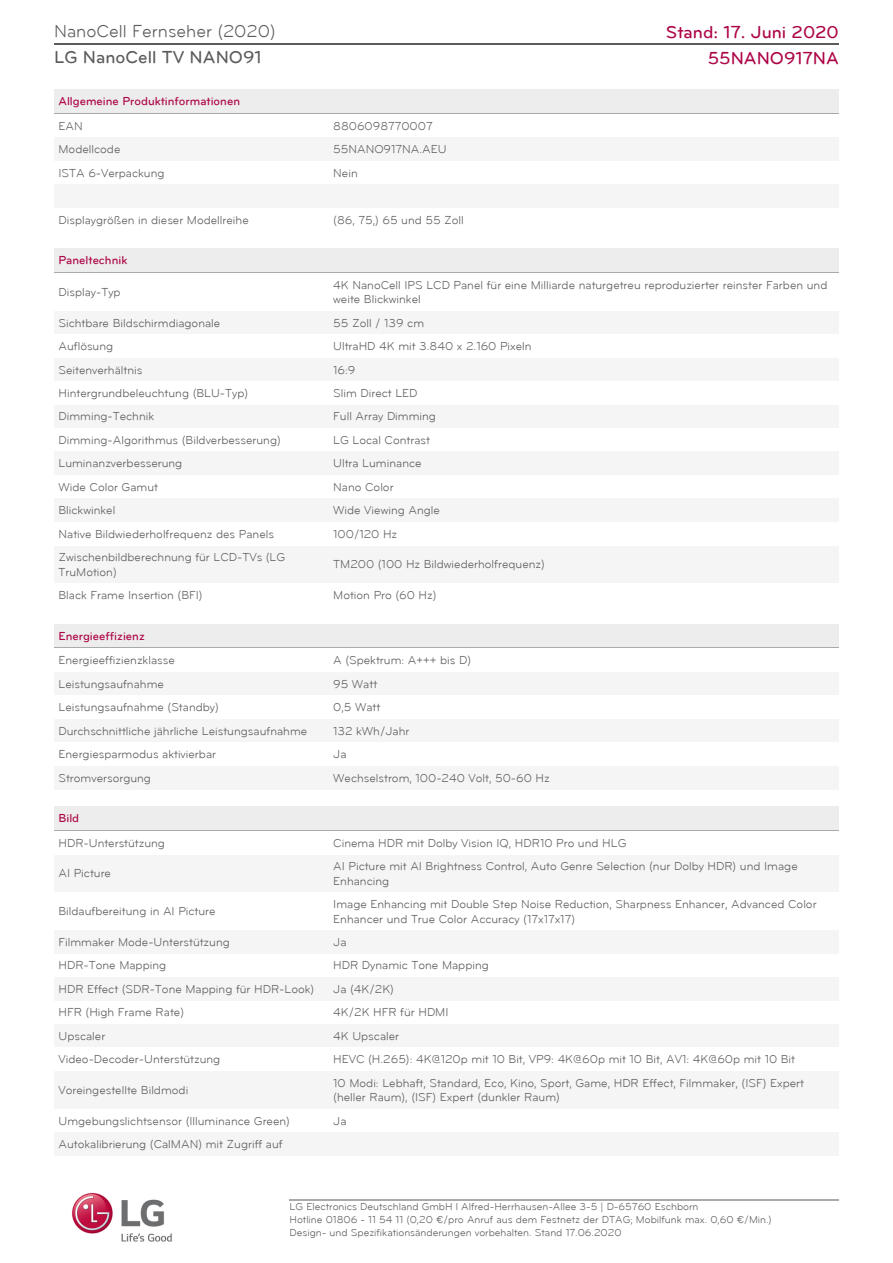
<style>
.page{position:relative;width:893px;height:1263px;background:#fff}
.page>*{position:absolute;margin:0;border:0;box-sizing:border-box;transform-origin:0 0}
.t1{font:500 18px "Bryant LG";color:#ad0648}
.t2{font:18px "Bryant LG";color:#5c5c5c}
.t3{font:500 18px "Bryant LG";color:#5c5c5c}
.t4{font:12px/14.4px "Bryant LG";color:#5c5c5c}
.t5{font:500 12px "Bryant LG";color:#ad0648}
.t6{font:10.5px/12.8px "Bryant LG";color:#5c5c5c}
</style>
<div class="page">
<hr style="left:54px;top:43px;width:785px;height:2px;background:#5d5c5c">
<hr style="left:290px;top:1199px;width:549px;height:2px;background:#aaa">
<img style="left:71px;top:1192px;width:101px;height:50px">
<div style="left:54px;top:89px;width:785px;height:25px;background:#ededed"></div>
<hr style="left:54px;top:113px;width:785px;height:1px;background:#aaa">
<div style="left:54px;top:138px;width:275px;height:23px;background:#f5f5f5"></div>
<div style="left:329px;top:138px;width:510px;height:23px;background:#f5f5f5"></div>
<div style="left:54px;top:184px;width:275px;height:24px;background:#f5f5f5"></div>
<div style="left:329px;top:184px;width:510px;height:24px;background:#f5f5f5"></div>
<div style="left:54px;top:248px;width:785px;height:25px;background:#ededed"></div>
<hr style="left:54px;top:272px;width:785px;height:1px;background:#aaa">
<div style="left:54px;top:311px;width:275px;height:23px;background:#f5f5f5"></div>
<div style="left:329px;top:311px;width:510px;height:23px;background:#f5f5f5"></div>
<div style="left:54px;top:358px;width:275px;height:23px;background:#f5f5f5"></div>
<div style="left:329px;top:358px;width:510px;height:23px;background:#f5f5f5"></div>
<div style="left:54px;top:405px;width:275px;height:23px;background:#f5f5f5"></div>
<div style="left:329px;top:405px;width:510px;height:23px;background:#f5f5f5"></div>
<div style="left:54px;top:452px;width:275px;height:23px;background:#f5f5f5"></div>
<div style="left:329px;top:452px;width:510px;height:23px;background:#f5f5f5"></div>
<div style="left:54px;top:499px;width:275px;height:23px;background:#f5f5f5"></div>
<div style="left:329px;top:499px;width:510px;height:23px;background:#f5f5f5"></div>
<div style="left:54px;top:546px;width:275px;height:37px;background:#f5f5f5"></div>
<div style="left:329px;top:546px;width:510px;height:37px;background:#f5f5f5"></div>
<div style="left:54px;top:624px;width:785px;height:25px;background:#ededed"></div>
<hr style="left:54px;top:647px;width:785px;height:2px;background:#aaa">
<div style="left:54px;top:672px;width:275px;height:23px;background:#f5f5f5"></div>
<div style="left:329px;top:672px;width:510px;height:23px;background:#f5f5f5"></div>
<div style="left:54px;top:719px;width:275px;height:23px;background:#f5f5f5"></div>
<div style="left:329px;top:719px;width:510px;height:23px;background:#f5f5f5"></div>
<div style="left:54px;top:766px;width:275px;height:23px;background:#f5f5f5"></div>
<div style="left:329px;top:766px;width:510px;height:23px;background:#f5f5f5"></div>
<div style="left:54px;top:806px;width:785px;height:25px;background:#ededed"></div>
<hr style="left:54px;top:830px;width:785px;height:1px;background:#aaa">
<div style="left:54px;top:854px;width:275px;height:38px;background:#f5f5f5"></div>
<div style="left:329px;top:854px;width:510px;height:38px;background:#f5f5f5"></div>
<div style="left:54px;top:930px;width:275px;height:24px;background:#f5f5f5"></div>
<div style="left:329px;top:930px;width:510px;height:24px;background:#f5f5f5"></div>
<div style="left:54px;top:977px;width:275px;height:24px;background:#f5f5f5"></div>
<div style="left:329px;top:977px;width:510px;height:24px;background:#f5f5f5"></div>
<div style="left:54px;top:1024px;width:275px;height:24px;background:#f5f5f5"></div>
<div style="left:329px;top:1024px;width:510px;height:24px;background:#f5f5f5"></div>
<div style="left:54px;top:1071px;width:275px;height:38px;background:#f5f5f5"></div>
<div style="left:329px;top:1071px;width:510px;height:38px;background:#f5f5f5"></div>
<div style="left:54px;top:1132px;width:275px;height:24px;background:#f5f5f5"></div>
<div style="left:329px;top:1132px;width:510px;height:24px;background:#f5f5f5"></div>
<h1 class="t2" style="left:54px;top:24px;width:223px">NanoCell Fernseher (2020)</h1>
<h1 class="t1" style="left:666px;top:24px;width:174px">Stand: 17. Juni 2020</h1>
<h1 class="t3" style="left:54px;top:49px;width:209px">LG NanoCell TV NANO91</h1>
<h1 class="t1" style="left:708px;top:50px;width:133px">55NANO917NA</h1>
<p class="t5" style="left:58px;top:96px;width:183px">Allgemeine Produktinformationen</p>
<p class="t4" style="left:58px;top:119px;width:26px">EAN</p>
<p class="t4" style="left:333px;top:119px;width:101px">8806098770007</p>
<p class="t4" style="left:58px;top:143px;width:63px">Modellcode</p>
<p class="t4" style="left:333px;top:143px;width:115px">55NANO917NA.AEU</p>
<p class="t4" style="left:58px;top:166px;width:108px">ISTA 6-Verpackung</p>
<p class="t4" style="left:333px;top:166px;width:26px">Nein</p>
<p class="t4" style="left:58px;top:213px;width:192px">Displaygrößen in dieser Modellreihe</p>
<p class="t4" style="left:333px;top:213px;width:132px">(86, 75,) 65 und 55 Zoll</p>
<p class="t5" style="left:58px;top:255px;width:70px">Paneltechnik</p>
<p class="t4" style="left:58px;top:286px;width:64px">Display-Typ</p>
<p class="t4" style="left:333px;top:278px;width:496px">4K NanoCell IPS LCD Panel für eine Milliarde naturgetreu reproduzierter reinster Farben und weite Blickwinkel</p>
<p class="t4" style="left:58px;top:316px;width:163px">Sichtbare Bildschirmdiagonale</p>
<p class="t4" style="left:333px;top:316px;width:92px">55 Zoll / 139 cm</p>
<p class="t4" style="left:58px;top:340px;width:56px">Auflösung</p>
<p class="t4" style="left:333px;top:340px;width:200px">UltraHD 4K mit 3.840 x 2.160 Pixeln</p>
<p class="t4" style="left:58px;top:363px;width:85px">Seitenverhältnis</p>
<p class="t4" style="left:333px;top:363px;width:24px">16:9</p>
<p class="t4" style="left:58px;top:387px;width:191px">Hintergrundbeleuchtung (BLU-Typ)</p>
<p class="t4" style="left:333px;top:387px;width:86px">Slim Direct LED</p>
<p class="t4" style="left:58px;top:410px;width:97px">Dimming-Technik</p>
<p class="t4" style="left:333px;top:410px;width:104px">Full Array Dimming</p>
<p class="t4" style="left:58px;top:434px;width:224px">Dimming-Algorithmus (Bildverbesserung)</p>
<p class="t4" style="left:333px;top:434px;width:98px">LG Local Contrast</p>
<p class="t4" style="left:58px;top:457px;width:125px">Luminanzverbesserung</p>
<p class="t4" style="left:333px;top:457px;width:90px">Ultra Luminance</p>
<p class="t4" style="left:58px;top:481px;width:101px">Wide Color Gamut</p>
<p class="t4" style="left:333px;top:481px;width:62px">Nano Color</p>
<p class="t4" style="left:58px;top:504px;width:58px">Blickwinkel</p>
<p class="t4" style="left:333px;top:504px;width:108px">Wide Viewing Angle</p>
<p class="t4" style="left:58px;top:527px;width:217px">Native Bildwiederholfrequenz des Panels</p>
<p class="t4" style="left:333px;top:527px;width:65px">100/120 Hz</p>
<p class="t4" style="left:58px;top:551px;width:228px">Zwischenbildberechnung für LCD-TVs (LG<br>TruMotion)</p>
<p class="t4" style="left:333px;top:558px;width:213px">TM200 (100 Hz Bildwiederholfrequenz)</p>
<p class="t4" style="left:58px;top:589px;width:146px">Black Frame Insertion (BFI)</p>
<p class="t4" style="left:333px;top:589px;width:105px">Motion Pro (60 Hz)</p>
<p class="t5" style="left:58px;top:631px;width:88px">Energieeffizienz</p>
<p class="t4" style="left:58px;top:654px;width:118px">Energieeffizienzklasse</p>
<p class="t4" style="left:333px;top:654px;width:139px">A (Spektrum: A+++ bis D)</p>
<p class="t4" style="left:58px;top:677px;width:107px">Leistungsaufnahme</p>
<p class="t4" style="left:333px;top:677px;width:45px">95 Watt</p>
<p class="t4" style="left:58px;top:701px;width:162px">Leistungsaufnahme (Standby)</p>
<p class="t4" style="left:333px;top:701px;width:49px">0,5 Watt</p>
<p class="t4" style="left:58px;top:724px;width:250px">Durchschnittliche jährliche Leistungsaufnahme</p>
<p class="t4" style="left:333px;top:724px;width:78px">132 kWh/Jahr</p>
<p class="t4" style="left:58px;top:748px;width:159px">Energiesparmodus aktivierbar</p>
<p class="t4" style="left:333px;top:748px;width:15px">Ja</p>
<p class="t4" style="left:58px;top:771px;width:94px">Stromversorgung</p>
<p class="t4" style="left:333px;top:771px;width:218px">Wechselstrom, 100-240 Volt, 50-60 Hz</p>
<p class="t5" style="left:58px;top:813px;width:22px">Bild</p>
<p class="t4" style="left:58px;top:836px;width:108px">HDR-Unterstützung</p>
<p class="t4" style="left:333px;top:836px;width:295px">Cinema HDR mit Dolby Vision IQ, HDR10 Pro und HLG</p>
<p class="t4" style="left:58px;top:867px;width:54px">AI Picture</p>
<p class="t4" style="left:333px;top:860px;width:466px">AI Picture mit AI Brightness Control, Auto Genre Selection (nur Dolby HDR) und Image<br>Enhancing</p>
<p class="t4" style="left:58px;top:905px;width:159px">Bildaufbereitung in AI Picture</p>
<p class="t4" style="left:333px;top:898px;width:485px">Image Enhancing mit Double Step Noise Reduction, Sharpness Enhancer, Advanced Color<br>Enhancer und True Color Accuracy (17x17x17)</p>
<p class="t4" style="left:58px;top:936px;width:173px">Filmmaker Mode-Unterstützung</p>
<p class="t4" style="left:333px;top:936px;width:15px">Ja</p>
<p class="t4" style="left:58px;top:959px;width:109px">HDR-Tone Mapping</p>
<p class="t4" style="left:333px;top:959px;width:157px">HDR Dynamic Tone Mapping</p>
<p class="t4" style="left:58px;top:983px;width:257px">HDR Effect (SDR-Tone Mapping für HDR-Look)</p>
<p class="t4" style="left:333px;top:983px;width:62px">Ja (4K/2K)</p>
<p class="t4" style="left:58px;top:1006px;width:127px">HFR (High Frame Rate)</p>
<p class="t4" style="left:333px;top:1006px;width:117px">4K/2K HFR für HDMI</p>
<p class="t4" style="left:58px;top:1029px;width:48px">Upscaler</p>
<p class="t4" style="left:333px;top:1029px;width:67px">4K Upscaler</p>
<p class="t4" style="left:58px;top:1053px;width:163px">Video-Decoder-Unterstützung</p>
<p class="t4" style="left:333px;top:1053px;width:463px">HEVC (H.265): 4K@120p mit 10 Bit, VP9: 4K@60p mit 10 Bit, AV1: 4K@60p mit 10 Bit</p>
<p class="t4" style="left:58px;top:1084px;width:131px">Voreingestellte Bildmodi</p>
<p class="t4" style="left:333px;top:1076px;width:472px">10 Modi: Lebhaft, Standard, Eco, Kino, Sport, Game, HDR Effect, Filmmaker, (ISF) Expert (heller Raum), (ISF) Expert (dunkler Raum)</p>
<p class="t4" style="left:58px;top:1114px;width:233px">Umgebungslichtsensor (Illuminance Green)</p>
<p class="t4" style="left:333px;top:1114px;width:15px">Ja</p>
<p class="t4" style="left:58px;top:1138px;width:226px">Autokalibrierung (CalMAN) mit Zugriff auf</p>
<p class="t6" style="left:290px;top:1201px;width:484px">LG Electronics Deutschland GmbH l Alfred-Herrhausen-Allee 3-5 | D-65760 Eschborn<br>Hotline 01806 - 11 54 11 (0,20 €/pro Anruf aus dem Festnetz der DTAG; Mobilfunk max. 0,60 €/Min.)<br>Design- und Spezifikationsänderungen vorbehalten. Stand 17.06.2020</p>
</div>
